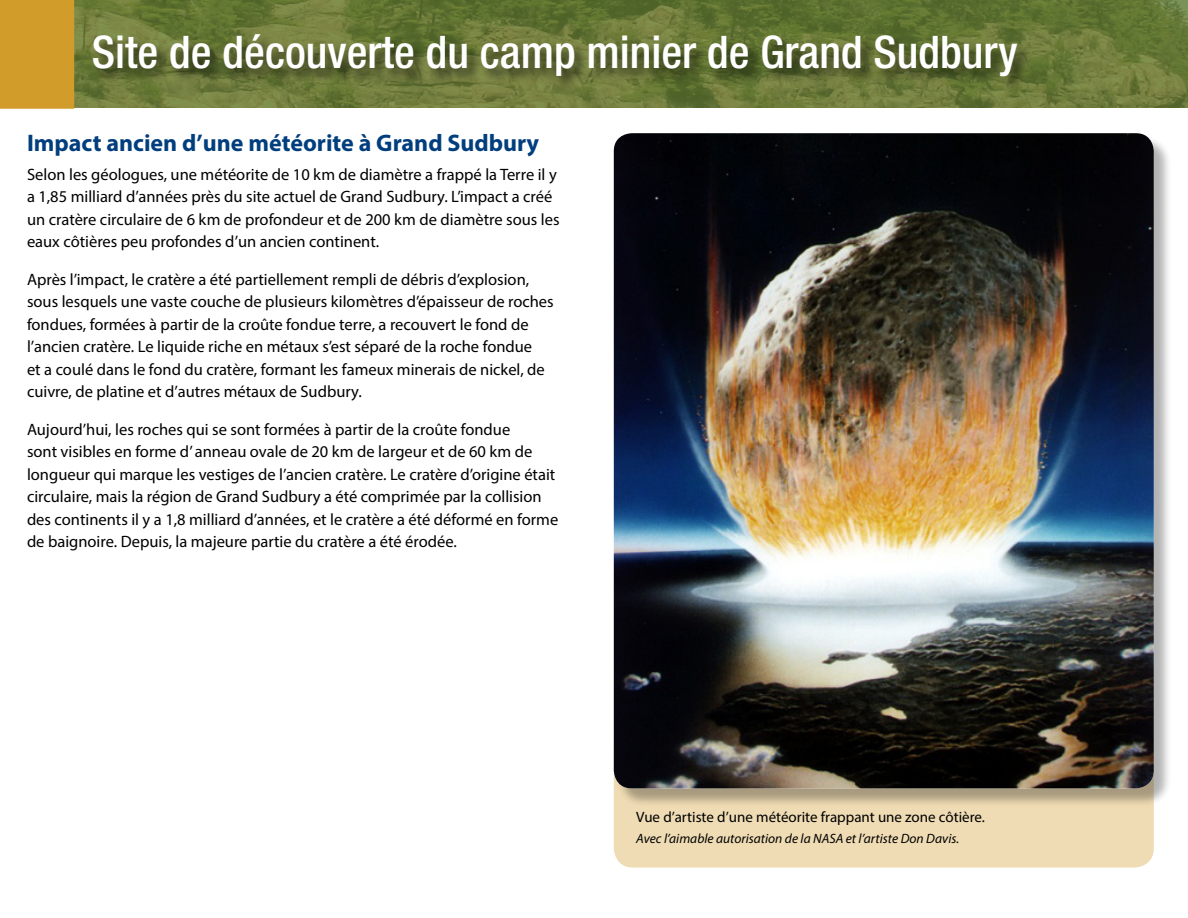
<style>
.page{position:relative;width:1188px;height:918px;background:#fff}
.page>*{position:absolute;margin:0;border:0;box-sizing:border-box;transform-origin:0 0}
.t1{font:500 condensed 45px "Helvetica Neue LT Std";color:#fff}
.t2{font:700 24px "Myriad Pro";color:#003e7e}
.t3{font:16.5px/22.5px "Myriad Pro";color:#000}
.t4{font:15px "Myriad Pro";color:#000}
.t5{font:italic 13.5px "Myriad Pro";color:#000}
</style>
<div class="page">
<img style="left:74px;top:0;width:1114px;height:108px">
<div style="left:92px;top:33px;width:939px;height:59px;background:#000;opacity:.6"></div>
<div style="left:0;top:0;width:74px;height:109px;background:#d29c2a"></div>
<div style="left:614px;top:726px;width:540px;height:142px;background:#efdcb4;border-radius:20px"></div>
<div style="left:616px;top:135px;width:557px;height:672px;background:#000;opacity:.3"></div>
<img style="left:614px;top:133px;width:540px;height:655px">
<h1 class="t1" style="left:92px;top:25px;width:927px">Site de découverte du camp minier de Grand Sudbury</h1>
<h3 class="t2" style="left:27px;top:127px;width:514px">Impact ancien d’une météorite à Grand Sudbury</h3>
<p class="t3" style="left:27px;top:163px;width:534px">Selon les géologues, une météorite de 10 km de diamètre a frappé la Terre il y a 1,85 milliard d’années près du site actuel de Grand Sudbury. L’impact a créé un cratère circulaire de 6 km de profondeur et de 200 km de diamètre sous les eaux côtières peu profondes d’un ancien continent.</p>
<p class="t3" style="left:27px;top:268px;width:528px">Après l’impact, le cratère a été partiellement rempli de débris d’explosion, sous lesquels une vaste couche de plusieurs kilomètres d’épaisseur de roches fondues, formées à partir de la croûte fondue terre, a recouvert le fond de l’ancien cratère. Le liquide riche en métaux s’est séparé de la roche fondue<br>et a coulé dans le fond du cratère, formant les fameux minerais de nickel, de cuivre, de platine et d’autres métaux de Sudbury.</p>
<p class="t3" style="left:27px;top:418px;width:533px">Aujourd’hui, les roches qui se sont formées à partir de la croûte fondue<br>sont visibles en forme d’ anneau ovale de 20 km de largeur et de 60 km de longueur qui marque les vestiges de l’ancien cratère. Le cratère d’origine était circulaire, mais la région de Grand Sudbury a été comprimée par la collision des continents il y a 1,8 milliard d’années, et le cratère a été déformé en forme de baignoire. Depuis, la majeure partie du cratère a été érodée.</p>
<p class="t4" style="left:636px;top:808px;width:350px">Vue d’artiste d’une météorite frappant une zone côtière.</p>
<p class="t5" style="left:636px;top:830px;width:324px">Avec l’aimable autorisation de la NASA et l’artiste Don Davis.</p>
</div>
